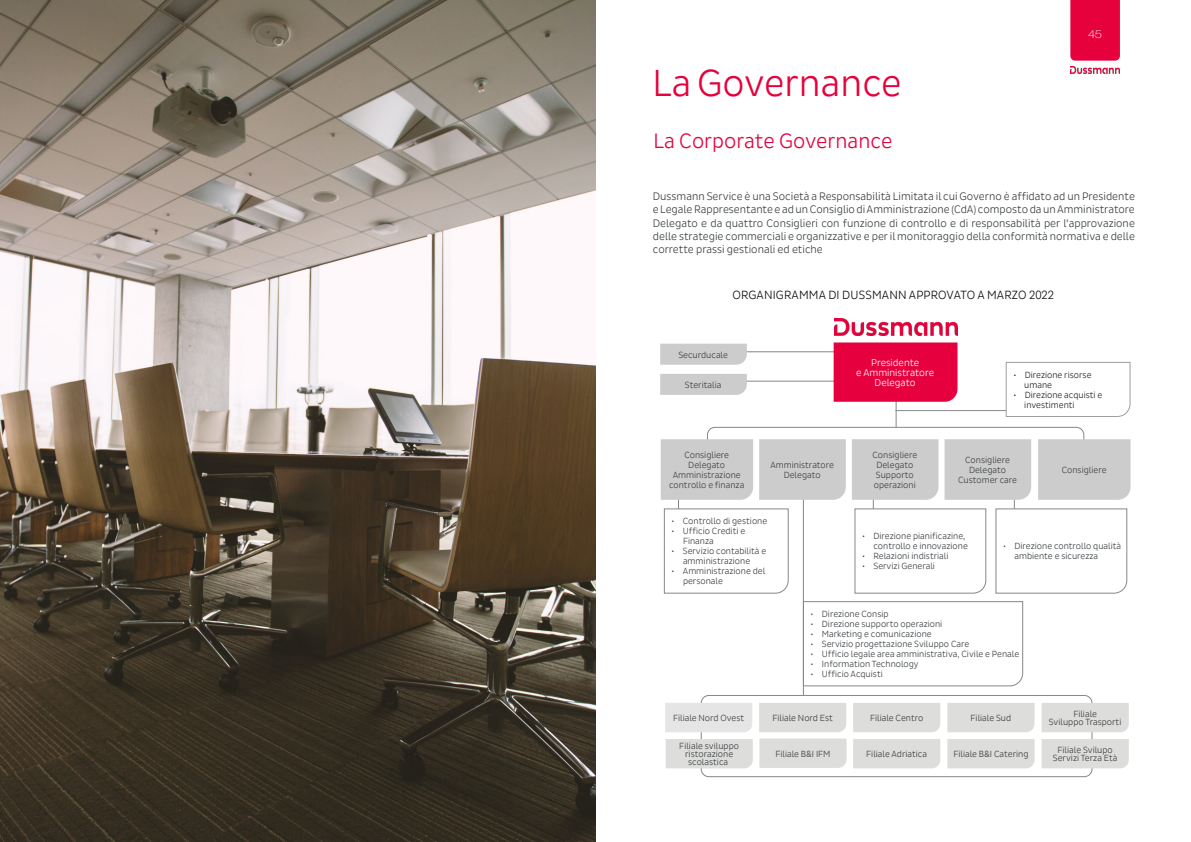
<style>
.page{position:relative;width:1191px;height:842px;background:#fff}
.page>*{position:absolute;margin:0;border:0;box-sizing:border-box;transform-origin:0 0}
.Titles_White{font:38px "Dussmann";color:#e6003c}
.Titles_White-2{font:21px "Dussmann";color:#e6003c}
.Content___Left{font:12px "Dussmann";letter-spacing:.015em;color:#0a0d10}
.Content___Left-2{font:11px/13.2px "Dussmann";color:#3a3e40;text-align:justify}
.t1{font:100 expanded 11px "Helvetica Neue LT Pro";color:#fff}
.Content___Left-3{font:10px "Dussmann";color:#fff}
.Content___Left-4{font:9px/10px "Dussmann";color:#3a3e40;text-align:right}
.Content___Left-5{font:9px "Dussmann";color:#231f20}
</style>
<div class="page">
<div style="left:1070px;top:0;width:49px;height:61px;background:#e6003c"></div>
<img style="left:1070px;top:67px;width:49px;height:6px">
<div style="left:700px;top:695px;width:392px;height:82px;border:1px solid #87878a;border-radius:8px"></div>
<hr style="left:803px;top:468px;width:1px;height:227px;background:#87878a">
<hr style="left:1013px;top:469px;width:1px;height:50px;background:#87878a">
<hr style="left:873px;top:469px;width:1px;height:50px;background:#87878a">
<div style="left:707px;top:427px;width:377px;height:69px;border:1px solid #87878a;border-radius:8px"></div>
<div style="left:717px;top:492px;width:399px;height:7px;background:#fff;border-radius:4px"></div>
<hr style="left:895px;top:378px;width:1px;height:49px;background:#87878a">
<hr style="left:678px;top:469px;width:1px;height:49px;background:#87878a">
<hr style="left:895px;top:410px;width:111px;height:1px;background:#87878a">
<hr style="left:735px;top:351px;width:111px;height:1px;background:#87878a">
<hr style="left:734px;top:381px;width:110px;height:1px;background:#87878a">
<img style="left:0;top:0;width:595px;height:842px">
<img style="left:834px;top:319px;width:123px;height:16px">
<svg style="left:1005px;top:361px;width:126px;height:56px"></svg>
<div style="left:665px;top:703px;width:87px;height:29px;background:#e5e5e5"></div>
<div style="left:665px;top:739px;width:88px;height:29px;background:#dddddb"></div>
<div style="left:759px;top:703px;width:87px;height:29px;background:#dddddb"></div>
<div style="left:759px;top:738px;width:87px;height:30px;background:#dddddb"></div>
<div style="left:853px;top:703px;width:87px;height:29px;background:#dddddb"></div>
<div style="left:853px;top:739px;width:87px;height:29px;background:#dddddb"></div>
<div style="left:947px;top:703px;width:87px;height:29px;background:#dddddb"></div>
<div style="left:947px;top:739px;width:87px;height:29px;background:#dddddb"></div>
<div style="left:1041px;top:703px;width:87px;height:29px;background:#dddddb"></div>
<div style="left:1041px;top:739px;width:87px;height:29px;background:#dddddb"></div>
<svg style="left:663px;top:508px;width:126px;height:86px"></svg>
<svg style="left:854px;top:508px;width:132px;height:86px"></svg>
<svg style="left:802px;top:601px;width:221px;height:86px"></svg>
<svg style="left:995px;top:508px;width:132px;height:86px"></svg>
<div style="left:660px;top:439px;width:93px;height:61px;background:#ccc"></div>
<div style="left:852px;top:439px;width:86px;height:61px;background:#ccc"></div>
<div style="left:759px;top:439px;width:87px;height:61px;background:#ccc"></div>
<svg style="left:660px;top:344px;width:87px;height:21px;background:#cdcdcd"></svg>
<div style="left:660px;top:374px;width:87px;height:21px;background:#ccc"></div>
<div style="left:944px;top:439px;width:87px;height:61px;background:#ccc"></div>
<div style="left:1038px;top:439px;width:92px;height:61px;background:#ccc"></div>
<div style="left:833px;top:342px;width:124px;height:60px;background:#e6003d"></div>
<p class="Titles_White" style="left:652px;top:61px;width:251px">La Governance</p>
<p class="Titles_White-2" style="left:653px;top:129px;width:240px">La Corporate Governance</p>
<p class="t1" style="left:1088px;top:28px;width:15px">45</p>
<p class="Content___Left-2" style="left:653px;top:190px;width:483px">Dussmann Service è una Società a Responsabilità Limitata il cui Governo è affidato ad un Presidente e Legale Rappresentante e ad un Consiglio di Amministrazione (CdA) composto da un Amministratore Delegato e da quattro Consiglieri con funzione di controllo e di responsabilità per l’approvazione delle strategie commerciali e organizzative e per il monitoraggio della conformità normativa e delle corrette prassi gestionali ed etiche</p>
<p class="Content___Left" style="left:732px;top:288px;width:323px">ORGANIGRAMMA DI DUSSMANN APPROVATO A MARZO 2022</p>
<p class="Content___Left-4" style="left:678px;top:350px;width:51px">Securducale</p>
<p class="Content___Left-4" style="left:685px;top:380px;width:38px">Steritalia</p>
<p class="Content___Left-4" style="left:684px;top:450px;width:46px">Consigliere</p>
<p class="Content___Left-4" style="left:688px;top:460px;width:38px">Delegato</p>
<p class="Content___Left-4" style="left:672px;top:470px;width:70px">Amministrazione</p>
<p class="Content___Left-4" style="left:669px;top:480px;width:77px">controllo e finanza</p>
<p class="Content___Left-4" style="left:770px;top:460px;width:65px">Amministratore</p>
<p class="Content___Left-4" style="left:783px;top:470px;width:38px">Delegato</p>
<p class="Content___Left-4" style="left:671px;top:516px;width:97px">• Controllo di gestione</p>
<p class="Content___Left-4" style="left:671px;top:526px;width:75px">• Ufficio Crediti e</p>
<p class="Content___Left-4" style="left:683px;top:536px;width:32px">Finanza</p>
<p class="Content___Left-4" style="left:671px;top:546px;width:96px">• Servizio contabilità e</p>
<p class="Content___Left-4" style="left:683px;top:556px;width:69px">amministrazione</p>
<p class="Content___Left-4" style="left:671px;top:566px;width:95px">• Amministrazione del</p>
<p class="Content___Left-4" style="left:683px;top:576px;width:41px">personale</p>
<p class="Content___Left-3" style="left:871px;top:357px;width:50px">Presidente</p>
<p class="Content___Left-3" style="left:856px;top:367px;width:79px">e Amministratore</p>
<p class="Content___Left-3" style="left:874px;top:377px;width:43px">Delegato</p>
<p class="Content___Left-4" style="left:872px;top:450px;width:46px">Consigliere</p>
<p class="Content___Left-4" style="left:876px;top:460px;width:38px">Delegato</p>
<p class="Content___Left-4" style="left:876px;top:470px;width:39px">Supporto</p>
<p class="Content___Left-4" style="left:874px;top:480px;width:43px">operazioni</p>
<p class="Content___Left-5" style="left:1013px;top:370px;width:80px">• Direzione risorse</p>
<p class="Content___Left-5" style="left:1024px;top:380px;width:29px">umane</p>
<p class="Content___Left-5" style="left:1013px;top:390px;width:91px">• Direzione acquisti e</p>
<p class="Content___Left-5" style="left:1024px;top:400px;width:52px">investimenti</p>
<p class="Content___Left-4" style="left:965px;top:455px;width:46px">Consigliere</p>
<p class="Content___Left-4" style="left:969px;top:465px;width:38px">Delegato</p>
<p class="Content___Left-4" style="left:958px;top:475px;width:60px">Customer care</p>
<p class="Content___Left-4" style="left:1061px;top:465px;width:46px">Consigliere</p>
<p class="Content___Left-4" style="left:862px;top:531px;width:107px">• Direzione pianificazine, controllo e innovazione</p>
<p class="Content___Left-4" style="left:862px;top:551px;width:88px">• Relazioni indistriali</p>
<p class="Content___Left-4" style="left:862px;top:561px;width:74px">• Servizi Generali</p>
<p class="Content___Left-4" style="left:1014px;top:541px;width:108px;text-align:left;text-indent:-11px">• Direzione controllo qualità ambiente e sicurezza</p>
<p class="Content___Left-4" style="left:673px;top:713px;width:73px">Filiale Nord Ovest</p>
<p class="Content___Left-4" style="left:679px;top:741px;width:61px">Filiale sviluppo</p>
<p class="Content___Left-4" style="left:685px;top:749px;width:49px">ristorazione</p>
<p class="Content___Left-4" style="left:688px;top:757px;width:42px">scolastica</p>
<p class="Content___Left-4" style="left:810px;top:609px;width:80px">• Direzione Consip</p>
<p class="Content___Left-4" style="left:810px;top:619px;width:133px">• Direzione supporto operazioni</p>
<p class="Content___Left-4" style="left:810px;top:629px;width:123px">• Marketing e comunicazione</p>
<p class="Content___Left-4" style="left:810px;top:639px;width:160px">• Servizio progettazione Sviluppo Care</p>
<p class="Content___Left-4" style="left:810px;top:649px;width:210px">• Ufficio legale area amministrativa, Civile e Penale</p>
<p class="Content___Left-4" style="left:810px;top:659px;width:110px">• Information Technology</p>
<p class="Content___Left-4" style="left:810px;top:669px;width:74px">• Ufficio Acquisti</p>
<p class="Content___Left-4" style="left:772px;top:713px;width:62px">Filiale Nord Est</p>
<p class="Content___Left-4" style="left:775px;top:748px;width:57px">Filiale B&amp;I IFM</p>
<p class="Content___Left-4" style="left:870px;top:713px;width:55px">Filiale Centro</p>
<p class="Content___Left-4" style="left:866px;top:749px;width:62px">Filiale Adriatica</p>
<p class="Content___Left-4" style="left:970px;top:713px;width:42px">Filiale Sud</p>
<p class="Content___Left-4" style="left:953px;top:749px;width:77px">Filiale B&amp;I Catering</p>
<p class="Content___Left-4" style="left:1073px;top:709px;width:25px">Filiale</p>
<p class="Content___Left-4" style="left:1049px;top:717px;width:74px">Sviluppo Trasporti</p>
<p class="Content___Left-4" style="left:1057px;top:745px;width:57px">Filiale Svilupo</p>
<p class="Content___Left-4" style="left:1053px;top:753px;width:66px">Servizi Terza Età</p>
</div>
